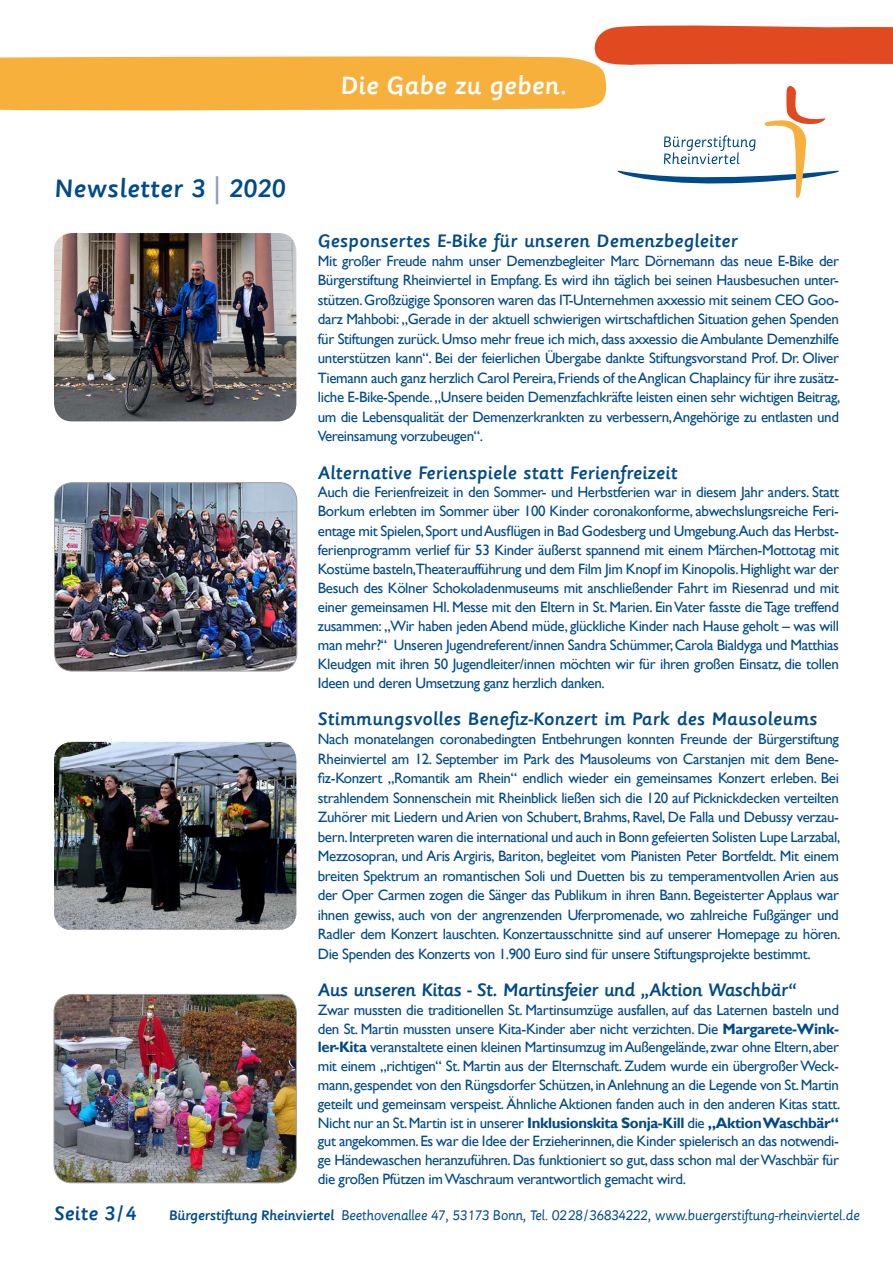
<style>
.page{position:relative;width:893px;height:1263px;background:#fff}
.page>*{position:absolute;margin:0;border:0;box-sizing:border-box;transform-origin:0 0}
.t1{font:500 27.15px "Sassoon Primary Com";letter-spacing:.005em;color:#004a89}
.t2{font:500 27px "Sassoon Primary Com";color:#fff}
.t3{font:500 21px "Sassoon Primary Com";letter-spacing:.005em;color:#004a89}
.t4{font:500 19.5px "Sassoon Primary Com";color:#004a89}
.t5{font:500 19.5px "Sassoon Primary Com";letter-spacing:-.03em;color:#004a89}
.t6{font:15px/19.5px "Gill Sans";letter-spacing:-.025em;color:#004a89;text-align:justify}
.t7{font:14.85px "Sassoon Primary Com";letter-spacing:-.025em;color:#004a89}
.s1{color:#929ac0}
.s2{font-weight:700}
.s3{font-weight:500}
</style>
<div class="page">
<svg style="left:0;top:25px;width:893px;height:173px"></svg>
<img style="left:54px;top:994px;width:242px;height:189px">
<div style="left:54px;top:994px;width:243px;height:189px;border:1px solid #9c9d9f;border-radius:18px"></div>
<img style="left:54px;top:483px;width:243px;height:188px">
<div style="left:54px;top:482px;width:243px;height:189px;border:1px solid #9c9d9f;border-radius:18px"></div>
<img style="left:54px;top:742px;width:242px;height:188px">
<img style="left:54px;top:233px;width:242px;height:188px">
<h1 class="t1" style="left:54px;top:173px;width:233px">Newsletter 3 <span class="s1">|</span> 2020</h1>
<h2 class="t2" style="left:340px;top:70px;width:228px">Die Gabe zu geben.</h2>
<h3 class="t4" style="left:318px;top:230px;width:421px">Gesponsertes E-Bike für unseren Demenzbegleiter</h3>
<p class="t6" style="left:318px;top:251px;width:524px">Mit großer Freude nahm unser Demenzbegleiter Marc Dörnemann das neue E-Bike der Bürgerstiftung Rheinviertel in Empfang. Es wird ihn täglich bei seinen Hausbesuchen unter&shy;stützen. Großzügige Sponsoren waren das IT-Unternehmen axxessio mit seinem CEO Goo&shy;darz Mahbobi: „Gerade in der aktuell schwierigen wirtschaftlichen Situation gehen Spenden für Stiftungen zurück. Umso mehr freue ich mich, dass axxessio die Ambulante Demenzhilfe unterstützen kann“. Bei der feierlichen Übergabe dankte Stiftungsvorstand Prof. Dr. Oliver Tiemann auch ganz herzlich Carol Pereira, Friends of the Anglican Chaplaincy für ihre zusätz&shy;liche E-Bike-Spende. „Unsere beiden Demenzfachkräfte leisten einen sehr wichtigen Beitrag, um die Lebensqualität der Demenzerkrankten zu verbessern, Angehörige zu entlasten und Vereinsamung vorzubeugen“.</p>
<h3 class="t4" style="left:318px;top:461px;width:361px">Alternative Ferienspiele statt Ferienfreizeit</h3>
<p class="t6" style="left:318px;top:483px;width:523px;line-height:19px">Auch die Ferienfreizeit in den Sommer- und Herbstferien war in diesem Jahr anders. Statt Borkum erlebten im Sommer über 100 Kinder coronakonforme, abwechslungsreiche Feri&shy;entage mit Spielen, Sport und Ausflügen in Bad Godesberg und Umgebung.Auch das Herbst&shy;ferienprogramm verlief für 53 Kinder äußerst spannend mit einem Märchen-Mottotag mit Kostüme basteln,Theateraufführung und dem Film Jim Knopf im Kinopolis. Highlight war der Besuch des Kölner Schokoladenmuseums mit anschließender Fahrt im Riesenrad und mit einer gemeinsamen Hl. Messe mit den Eltern in St. Marien. Ein Vater fasste die Tage treffend zusammen: „Wir haben jeden Abend müde, glückliche Kinder nach Hause geholt – was will man mehr?“ Unseren Jugendreferent/innen Sandra Schümmer, Carola Bialdyga und Matthias Kleudgen mit ihren 50 Jugendleiter/innen möchten wir für ihren großen Einsatz, die tollen Ideen und deren Umsetzung ganz herzlich danken.</p>
<h3 class="t4" style="left:318px;top:708px;width:501px">Stimmungsvolles Benefiz-Konzert im Park des Mausoleums</h3>
<p class="t6" style="left:318px;top:730px;width:524px">Nach monatelangen coronabedingten Entbehrungen konnten Freunde der Bürgerstiftung Rheinviertel am 12. September im Park des Mausoleums von Carstanjen mit dem Bene&shy;fiz-Konzert „Romantik am Rhein“ endlich wieder ein gemeinsames Konzert erleben. Bei strahlendem Sonnenschein mit Rheinblick ließen sich die 120 auf Picknickdecken verteilten Zuhörer mit Liedern und Arien von Schubert, Brahms, Ravel, De Falla und Debussy verzau&shy;bern. Interpreten waren die international und auch in Bonn gefeierten Solisten Lupe Larzabal, Mezzosopran, und Aris Argiris, Bariton, begleitet vom Pianisten Peter Bortfeldt. Mit einem breiten Spektrum an romantischen Soli und Duetten bis zu temperamentvollen Arien aus der Oper Carmen zogen die Sänger das Publikum in ihren Bann. Begeisterter Applaus war ihnen gewiss, auch von der angrenzenden Uferpromenade, wo zahlreiche Fußgänger und Radler dem Konzert lauschten. Konzertausschnitte sind auf unserer Homepage zu hören.<br>Die Spenden des Konzerts von 1.900 Euro sind für unsere Stiftungsprojekte bestimmt.</p>
<h3 class="t5" style="left:318px;top:979px;width:480px">Aus unseren Kitas - St. Martinsfeier und „Aktion Waschbär“</h3>
<p class="t6" style="left:318px;top:1001px;width:524px;line-height:18.8px">Zwar mussten die traditionellen St. Martinsumzüge ausfallen, auf das Laternen basteln und den St. Martin mussten unsere Kita-Kinder aber nicht verzichten. Die <span class="s2">Margarete-Wink&shy;ler-Kita</span> veranstaltete einen kleinen Martinsumzug im Außengelände, zwar ohne Eltern, aber mit einem „richtigen“ St. Martin aus der Elternschaft. Zudem wurde ein übergroßer Weck&shy;mann, gespendet von den Rüngsdorfer Schützen, in Anlehnung an die Legende von St. Martin geteilt und gemeinsam verspeist. Ähnliche Aktionen fanden auch in den anderen Kitas statt.<br>Nicht nur an St. Martin ist in unserer <span class="s2">Inklusionskita Sonja-Kill</span> die <span class="s2">„Aktion Waschbär“ </span>gut angekommen. Es war die Idee der Erzieherinnen, die Kinder spielerisch an das notwendi&shy;ge Händewaschen heranzuführen. Das funktioniert so gut, dass schon mal der Waschbär für die großen Pfützen im Waschraum verantwortlich gemacht wird.</p>
<h3 class="t3" style="left:54px;top:1201px;width:84px">Seite 3/4</h3>
<p class="t7" style="left:169px;top:1206px;width:693px"><span class="s3">Bürgerstiftung Rheinviertel</span> Beethovenallee 47, 53173 Bonn, Tel. 0228/36834222, www.buergerstiftung-rheinviertel.de</p>
</div>
